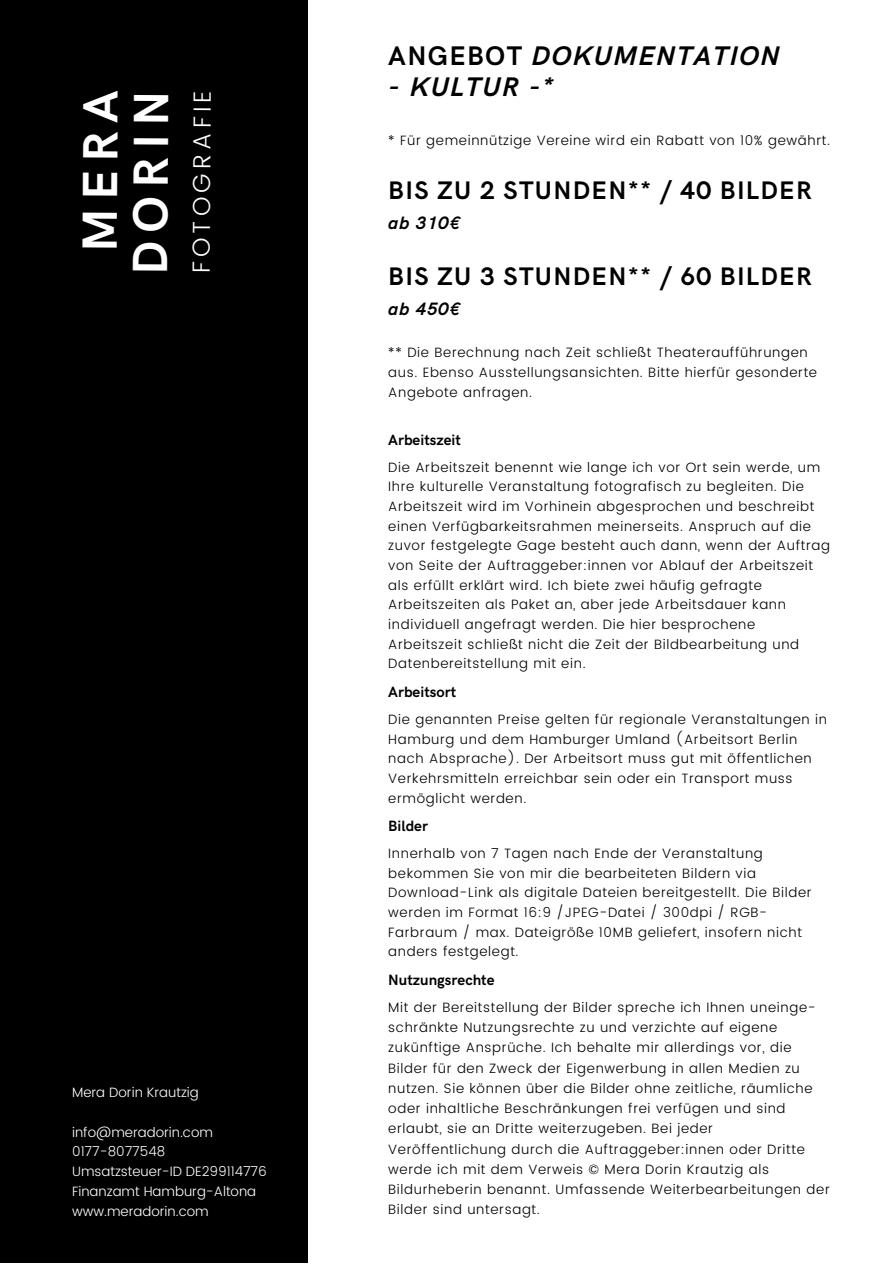
<style>
.page{position:relative;width:893px;height:1264px;background:#fff}
.page>*{position:absolute;margin:0;border:0;box-sizing:border-box;transform-origin:0 0}
.t1{font:700 49.65px/50.6px "HK Grotesk";letter-spacing:.155em;color:#fff;text-align:center}
.t2{font:italic 700 27px "HK Grotesk";letter-spacing:.05em;color:#000}
.t3{font:700 25.5px "HK Grotesk";letter-spacing:.05em;color:#000}
.t4{font:300 24.75px "Poppins";letter-spacing:.165em;color:#fff}
.t5{font:italic 700 18px "HK Grotesk";letter-spacing:.04em;color:#000}
.t6{font:700 15px "HK Grotesk";color:#000}
.t7{font:300 13.5px/19.6px "Poppins";letter-spacing:.05em;color:#000}
.t8{font:300 13.5px/19.6px "Poppins";color:#fff}
.s1{font-style:normal}
</style>
<div class="page">
<div style="left:0;top:0;width:308px;height:1262px;background:#000"></div>
<h1 class="t1" style="left:77px;top:275px;width:186px;rotate:-90deg">MERA<br>DORIN</h1>
<h3 class="t4" style="left:187px;top:273px;width:184px;rotate:-90deg">FOTOGRAFIE</h3>
<p class="t8" style="left:72px;top:1082px;width:128px">Mera Dorin Krautzig</p>
<p class="t8" style="left:72px;top:1122px;width:196px">info@meradorin.com<br>0177-8077548<br>Umsatzsteuer-ID DE299114776<br>Finanzamt Hamburg-Altona www.meradorin.com</p>
<h2 class="t2" style="left:388px;top:40px;width:393px"><span class="s1">ANGEBOT</span> DOKUMENTATION</h2>
<h2 class="t2" style="left:388px;top:72px;width:166px">- KULTUR -*</h2>
<p class="t7" style="left:388px;top:130px;width:443px">* Für gemeinnützige Vereine wird ein Rabatt von 10% gewährt.</p>
<h3 class="t3" style="left:388px;top:176px;width:425px">BIS ZU 2 STUNDEN** / 40 BILDER</h3>
<h3 class="t5" style="left:388px;top:213px;width:73px">ab 310€</h3>
<h3 class="t3" style="left:388px;top:262px;width:425px">BIS ZU 3 STUNDEN** / 60 BILDER</h3>
<h3 class="t5" style="left:388px;top:299px;width:73px">ab 450€</h3>
<p class="t7" style="left:388px;top:342px;width:430px;line-height:20.2px">** Die Berechnung nach Zeit schließt Theateraufführungen aus. Ebenso Ausstellungsansichten. Bitte hierfür gesonderte<br>Angebote anfragen.</p>
<p class="t6" style="left:388px;top:431px;width:74px">Arbeitszeit</p>
<p class="t7" style="left:388px;top:457px;width:443px">Die Arbeitszeit benennt wie lange ich vor Ort sein werde, um Ihre kulturelle Veranstaltung fotografisch zu begleiten. Die Arbeitszeit wird im Vorhinein abgesprochen und beschreibt einen Verfügbarkeitsrahmen meinerseits. Anspruch auf die zuvor festgelegte Gage besteht auch dann, wenn der Auftrag von Seite der Auftraggeber:innen vor Ablauf der Arbeitszeit als erfüllt erklärt wird. Ich biete zwei häufig gefragte Arbeitszeiten als Paket an, aber jede Arbeitsdauer kann individuell angefragt werden. Die hier besprochene Arbeitszeit schließt nicht die Zeit der Bildbearbeitung und Datenbereitstellung mit ein.</p>
<p class="t6" style="left:388px;top:683px;width:69px">Arbeitsort</p>
<p class="t7" style="left:388px;top:709px;width:440px">Die genannten Preise gelten für regionale Veranstaltungen in Hamburg und dem Hamburger Umland (Arbeitsort Berlin nach Absprache). Der Arbeitsort muss gut mit öffentlichen Verkehrsmitteln erreichbar sein oder ein Transport muss ermöglicht werden.</p>
<p class="t6" style="left:388px;top:817px;width:41px">Bilder</p>
<p class="t7" style="left:388px;top:843px;width:425px">Innerhalb von 7 Tagen nach Ende der Veranstaltung bekommen Sie von mir die bearbeiteten Bildern via Download-Link als digitale Dateien bereitgestellt. Die Bilder werden im Format 16:9 /JPEG-Datei / 300dpi / RGB-Farbraum / max. Dateigröße 10MB geliefert, insofern nicht anders festgelegt.</p>
<p class="t6" style="left:388px;top:971px;width:108px">Nutzungsrechte</p>
<p class="t7" style="left:388px;top:997px;width:443px;line-height:20.2px">Mit der Bereitstellung der Bilder spreche ich Ihnen uneinge&shy;schränkte Nutzungsrechte zu und verzichte auf eigene zukünftige Ansprüche. Ich behalte mir allerdings vor, die Bilder für den Zweck der Eigenwerbung in allen Medien zu nutzen. Sie können über die Bilder ohne zeitliche, räumliche oder inhaltliche Beschränkungen frei verfügen und sind erlaubt, sie an Dritte weiterzugeben. Bei jeder Veröffentlichung durch die Auftraggeber:innen oder Dritte werde ich mit dem Verweis © Mera Dorin Krautzig als Bildurheberin benannt. Umfassende Weiterbearbeitungen der Bilder sind untersagt.</p>
</div>
